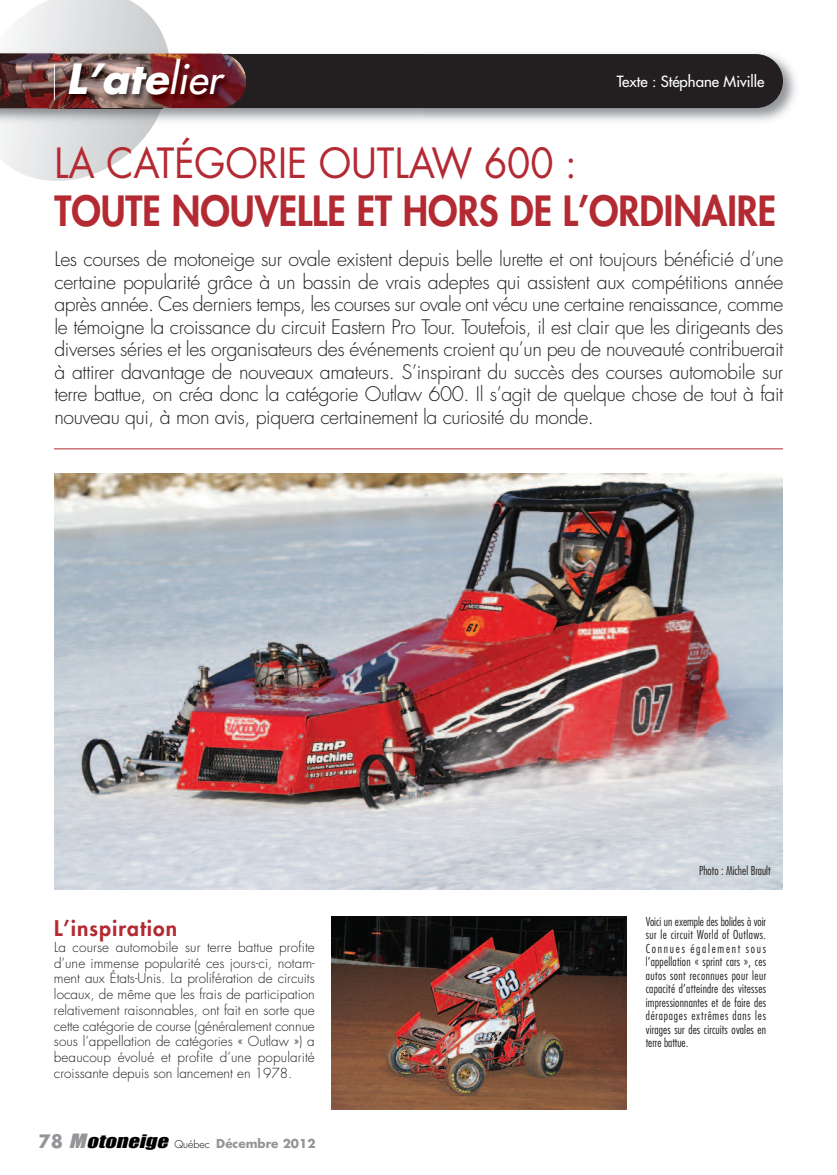
<style>
.page{position:relative;width:837px;height:1175px;background:#fff}
.page>*{position:absolute;margin:0;border:0;box-sizing:border-box;transform-origin:0 0}
.t1{font:800 40.5px "Futura";color:#b32a33;scale:.93 1}
.t2{font:40.5px "Futura";color:#b32a33;scale:.93 1}
.t3{font:italic 40.5px "Futura";color:#fff}
.t4{font:italic 700 40.5px "Futura";color:#fff}
.t5{font:800 21px "Futura";letter-spacing:.05em;color:#b32a33}
.t6{font:300 19.5px/22.5px "Futura";letter-spacing:-.02em;color:#231f20;text-align:justify}
.t7{font:15px "Futura";color:#fff}
.t8{font:300 13.5px/15.8px "Futura";color:#231f20;text-align:justify}
.t9{font:300 condensed 12px/13.5px "Futura";letter-spacing:.015em;color:#231f20;text-align:justify}
.t10{font:700 12px "Futura";color:#939598}
.s1{font-weight:700}
.s2{font-size:18px}
.s3{font-family:"Impact";font-weight:400;font-style:italic;font-size:18.15px}
.s4{font-family:"Impact";font-weight:400;font-style:italic;font-size:17.1px;color:#000001}
.s5{font-weight:300;font-size:10.5px;color:#000001}
</style>
<div class="page">
<img style="left:16px;top:0;width:151px;height:47px">
<img style="left:0;top:128px;width:151px;height:53px">
<img style="left:170px;top:53px;width:626px;height:68px">
<img style="left:0;top:47px;width:170px;height:81px">
<div style="left:246px;top:54px;width:537px;height:54px;background:#231f20"></div>
<img style="left:169px;top:48px;width:255px;height:6px">
<img style="left:162px;top:108px;width:262px;height:12px">
<img style="left:55px;top:112px;width:107px;height:8px">
<img style="left:55px;top:48px;width:114px;height:6px">
<img style="left:0;top:54px;width:246px;height:58px">
<hr style="left:54px;top:64px;width:1px;height:36px;background:#fff">
<hr style="left:54px;top:448px;width:729px;height:1px;background:#b32a33">
<img style="left:54px;top:474px;width:729px;height:415px">
<img style="left:332px;top:916px;width:295px;height:193px">
<h1 class="t3" style="left:129px;top:59px;width:102px"><span class="s1">te</span>lier</h1>
<h1 class="t4" style="left:66px;top:61px;width:72px">L’a</h1>
<p class="t7" style="left:617px;top:74px;width:149px">Texte : Stéphane Miville</p>
<h1 class="t2" style="left:54px;top:144px;width:563px">LA CATÉGORIE OUTLAW 600 :</h1>
<h1 class="t1" style="left:54px;top:191px;width:778px">TOUTE NOUVELLE ET HORS DE L’ORDINAIRE</h1>
<p class="t6" style="left:54px;top:249px;width:731px">Les courses de motoneige sur ovale existent depuis belle lurette et ont toujours bénéficié d’une certaine popularité grâce à un bassin de vrais adeptes qui assistent aux compétitions année après année. Ces derniers temps, les courses sur ovale ont vécu une certaine renaissance, comme le témoigne la croissance du circuit Eastern Pro Tour. Toutefois, il est clair que les dirigeants des diverses séries et les organisateurs des événements croient qu’un peu de nouveauté contribuerait à attirer davantage de nouveaux amateurs. S’inspirant du succès des courses automobile sur terre battue, on créa donc la catégorie Outlaw 600. Il s’agit de quelque chose de tout à fait nouveau qui, à mon avis, piquera certainement la curiosité du monde.</p>
<p class="t5" style="left:54px;top:918px;width:125px">L’inspiration</p>
<p class="t8" style="left:54px;top:940px;width:262px">La course automobile sur terre battue profite d’une immense popularité ces jours-ci, notam&shy;ment aux États-Unis. La prolifération de circuits locaux, de même que les frais de participation relativement raisonnables, ont fait en sorte que cette catégorie de course (généralement connue sous l’appellation de catégories « Outlaw ») a beaucoup évolué et profite d’une popularité croissante depuis son lancement en 1978.</p>
<p class="t10" style="left:39px;top:1138px;width:279px"><span class="s2">78</span> <span class="s3">M</span><span class="s4">otoneige</span> <span class="s5">Québec</span> Décembre 2012</p>
<p class="t9" style="left:699px;top:865px;width:73px">Photo : Michel Brault</p>
<p class="t9" style="left:646px;top:915px;width:122px">Voici un exemple des bolides à voir sur le circuit World of Outlaws.<br>Connues également sous l’appellation « sprint cars », ces autos sont reconnues pour leur capacité d’atteindre des vitesses impressionnantes et de faire des dérapages extrêmes dans les virages sur des circuits ovales en terre battue.</p>
</div>
